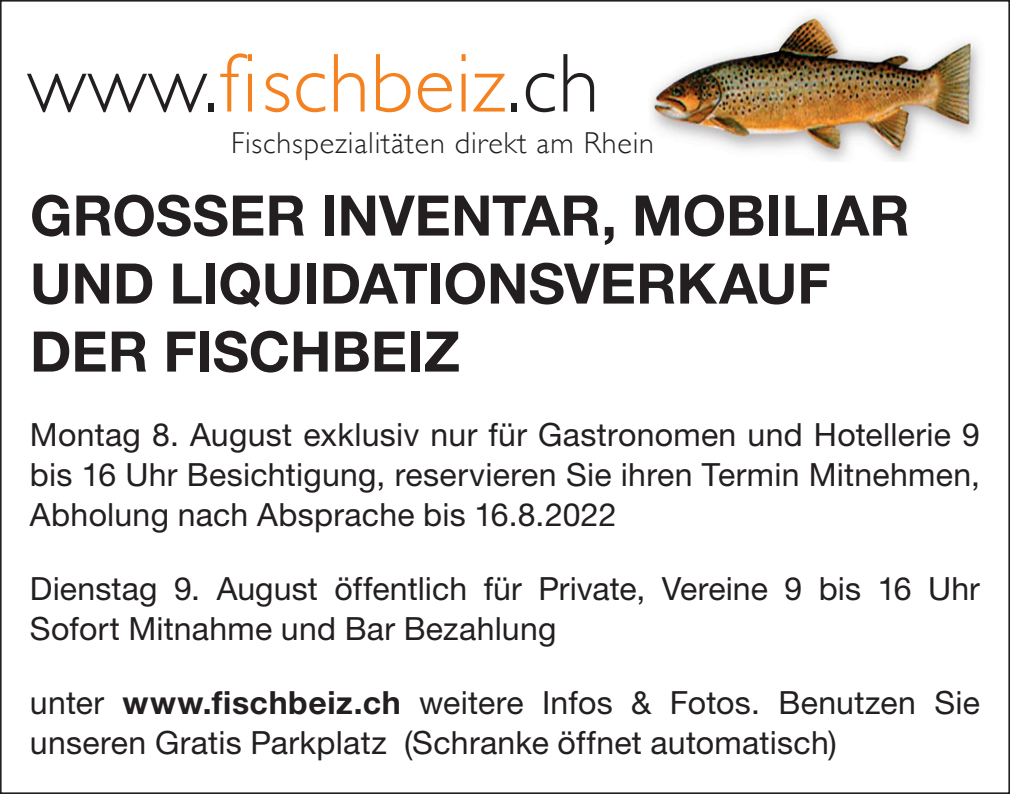
<style>
.page{position:relative;width:1010px;height:794px;background:#fff}
.page>*{position:absolute;margin:0;border:0;box-sizing:border-box;transform-origin:0 0}
.t1{font:300 84px "Gill Sans";letter-spacing:.01em;color:#f58220}
.t2{font:700 56px/68px "Helvetica Neue LT Pro";color:#231f20}
.t3{font:32px/40px "Helvetica Neue LT Pro";letter-spacing:.005em;color:#231f20}
.t4{font:300 30px "Gill Sans";letter-spacing:.025em;color:#231f20}
.s1{color:#231f20}
.s2{font-weight:700}
</style>
<div class="page">
<img style="left:650px;top:14px;width:330px;height:147px">
<h1 class="t1" style="left:27px;top:18px;width:574px"><span class="s1">www.</span>fischbeiz<span class="s1">.ch</span></h1>
<p class="t4" style="left:231px;top:119px;width:424px">Fischspezialitäten direkt am Rhein</p>
<h2 class="t2" style="left:30px;top:180px;width:881px">GROSSER INVENTAR, MOBILIAR<br>UND LIQUIDATIONSVERKAUF<br>DER FISCHBEIZ</h2>
<p class="t3" style="left:30px;top:413px;width:951px;text-align:justify">Montag 8. August exklusiv nur für Gastronomen und Hotellerie 9 bis 16 Uhr Besichtigung, reservieren Sie ihren Termin Mitnehmen, Abholung nach Absprache bis 16.8.2022</p>
<p class="t3" style="left:30px;top:567px;width:951px">Dienstag 9. August öffentlich für Private, Vereine 9 bis 16 Uhr<br>Sofort Mitnahme und Bar Bezahlung</p>
<p class="t3" style="left:30px;top:681px;width:951px">unter <span class="s2">www.fischbeiz.ch</span> weitere Infos &amp; Fotos. Benutzen Sie unseren Gratis Parkplatz (Schranke öffnet automatisch)</p>
</div>
